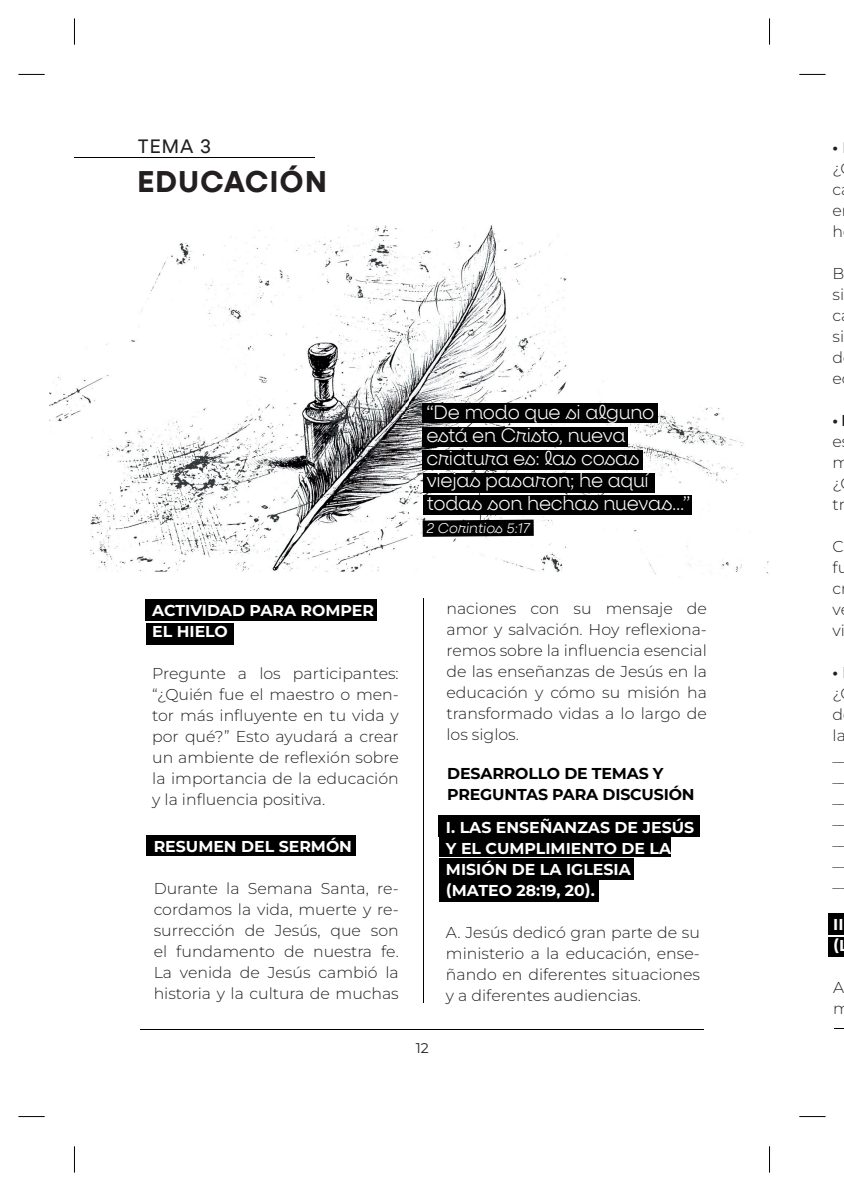
<style>
.page{position:relative;width:844px;height:1191px;background:#fff}
.page>*{position:absolute;margin:0;border:0;box-sizing:border-box;transform-origin:0 0}
.t1{font:700 29.75px "Neulis";letter-spacing:.05em;color:#231f20}
.t2{font:300 19.25px/22.8px "Neulis";letter-spacing:-.01em;color:#fff}
.t3{font:19.25px "Neulis";color:#231f20}
.t4{font:300 15.75px/21px "Montserrat";color:#231f20;text-align:justify}
.t5{font:700 15.75px/21px "Montserrat";color:#fff}
.t6{font:700 15.75px/21px "Montserrat";letter-spacing:-.01em;color:#000001}
.t7{font:700 15.75px "Montserrat";color:#231f20}
.t8{font:italic 300 14px "Neulis";color:#fff}
.t9{font:14px "Montserrat";color:#231f20}
</style>
<div class="page">
<hr style="left:140px;top:1029px;width:563px;height:1px;background:#000001">
<div style="left:146px;top:623px;width:87px;height:21px;background:#000001"></div>
<div style="left:145px;top:599px;width:232px;height:21px;background:#000001"></div>
<img style="left:50px;top:225px;width:719px;height:352px">
<hr style="left:74px;top:157px;width:241px;height:1px;background:#000001">
<div style="left:422px;top:403px;width:236px;height:20px;background:#000001"></div>
<div style="left:422px;top:427px;width:205px;height:19px;background:#000001"></div>
<div style="left:422px;top:450px;width:220px;height:19px;background:#000001"></div>
<div style="left:422px;top:473px;width:232px;height:19px;background:#000001"></div>
<svg style="left:422px;top:519px;width:111px;height:18px;background:#19191a"></svg>
<div style="left:146px;top:835px;width:209px;height:21px;background:#000001"></div>
<hr style="left:422px;top:599px;width:1px;height:404px;background:#000001">
<div style="left:423px;top:495px;width:268px;height:19px;background:#000001"></div>
<div style="left:439px;top:858px;width:194px;height:21px;background:#000001"></div>
<div style="left:439px;top:837px;width:231px;height:20px;background:#000001"></div>
<div style="left:439px;top:815px;width:260px;height:21px;background:#000001"></div>
<div style="left:439px;top:880px;width:159px;height:21px;background:#000001"></div>
<div style="left:828px;top:936px;width:15px;height:20px;background:#000001"></div>
<div style="left:828px;top:913px;width:15px;height:21px;background:#000001"></div>
<svg style="left:18px;top:74px;width:27px;height:1px"></svg>
<svg style="left:799px;top:74px;width:26px;height:1px"></svg>
<svg style="left:18px;top:1116px;width:27px;height:1px"></svg>
<svg style="left:799px;top:1116px;width:26px;height:1px"></svg>
<svg style="left:74px;top:18px;width:1px;height:27px"></svg>
<svg style="left:74px;top:1146px;width:1px;height:26px"></svg>
<svg style="left:769px;top:18px;width:1px;height:27px"></svg>
<svg style="left:769px;top:1146px;width:1px;height:26px"></svg>
<p class="t3" style="left:138px;top:135px;width:75px">TEMA 3</p>
<h1 class="t1" style="left:137px;top:164px;width:191px">EDUCACIÓN</h1>
<p class="t5" style="left:152px;top:599px;width:223px">ACTIVIDAD PARA ROMPER<br>EL HIELO</p>
<p class="t4" style="left:152px;top:662px;width:248px">Pregunte a los participantes: “¿Quién fue el maestro o men&shy;tor más influyente en tu vida y por qué?” Esto ayudará a crear un ambiente de reflexión sobre la importancia de la educación y la influencia positiva.</p>
<p class="t5" style="left:154px;top:834px;width:200px">RESUMEN DEL SERMÓN</p>
<p class="t4" style="left:154px;top:877px;width:246px">Durante la Semana Santa, re&shy;cordamos la vida, muerte y re&shy;surrección de Jesús, que son el fundamento de nuestra fe.<br>La venida de Jesús cambió la historia y la cultura de muchas</p>
<p class="t7" style="left:832px;top:136px;width:7px">•</p>
<p class="t4" style="left:832px;top:157px;width:12px">¿ c e h</p>
<p class="t4" style="left:832px;top:262px;width:13px;text-align:left">B si c si d e</p>
<p class="t7" style="left:832px;top:409px;width:7px">•</p>
<p class="t4" style="left:832px;top:430px;width:18px;text-align:left">e m ¿ tr</p>
<p class="t4" style="left:832px;top:535px;width:17px;text-align:left">C fu c v vi</p>
<p class="t7" style="left:832px;top:661px;width:7px">•</p>
<p class="t4" style="left:832px;top:682px;width:17px;text-align:left">¿ d la __ __ __ __ __ _ _</p>
<p class="t2" style="left:426px;top:401px;width:265px">“De modo que si alguno está en Cristo, nueva criatura es: las cosas viejas pasaron; he aquí todas son hechas nuevas...”</p>
<p class="t8" style="left:426px;top:520px;width:105px">2 Corintios 5:17</p>
<p class="t4" style="left:446px;top:597px;width:262px">naciones con su mensaje de amor y salvación. Hoy reflexiona&shy;remos sobre la influencia esencial de las enseñanzas de Jesús en la educación y cómo su misión ha transformado vidas a lo largo de los siglos.</p>
<p class="t6" style="left:447px;top:762px;width:249px">DESARROLLO DE TEMAS Y<br>PREGUNTAS PARA DISCUSIÓN</p>
<p class="t5" style="left:446px;top:816px;width:250px">I. LAS ENSEÑANZAS DE JESÚS<br>Y EL CUMPLIMIENTO DE LA<br>MISIÓN DE LA IGLESIA (MATEO 28:19, 20).</p>
<p class="t4" style="left:446px;top:921px;width:255px">A. Jesús dedicó gran parte de su ministerio a la educación, ense&shy;ñando en diferentes situaciones y a diferentes audiencias.</p>
<p class="t5" style="left:832px;top:912px;width:12px">II (</p>
<p class="t4" style="left:832px;top:976px;width:18px">A m</p>
<p class="t9" style="left:415px;top:1038px;width:15px">12</p>
</div>
